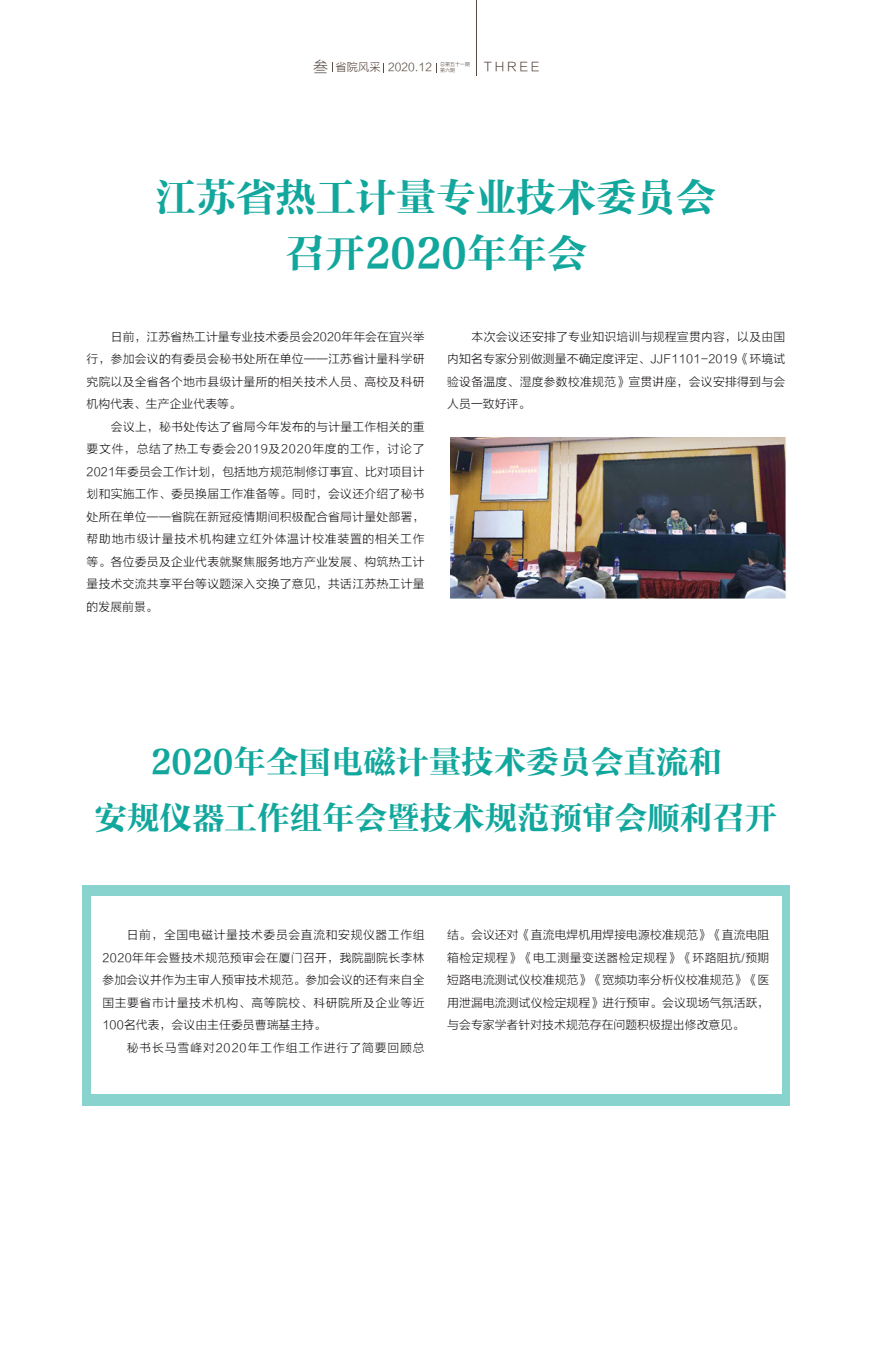
<style>
.page{position:relative;width:872px;height:1368px;background:#fff}
.page>*{position:absolute;margin:0;border:0;box-sizing:border-box;transform-origin:0 0}
.t1{font:40px/56.2px "FZCYSJW GB1 0";color:#12a79d;text-align:center}
.t2{font:32.5px/56.2px "FZCYSJW GB1 0";color:#12a79d;text-align:center}
.t3{font:12.5px "FZLTXHK GBK1 0";letter-spacing:.2em;color:#5a4b42}
.t4{font:11.88px/22.5px "FZLTXHK GBK1 0";letter-spacing:.015em;color:#231f20;text-align:justify}
.t5{font:11.88px "FZLTXHK GBK1 0";letter-spacing:.07em;color:#231f20}
.t6{font:11.25px "FZLTXHK GBK1 0";color:#5a4b42}
.t7{font:5px/6px "FZLTXHK GBK1 0";color:#594a41}
.s1{font-family:"Microsoft Ya Hei";font-weight:300;font-size:15px}
</style>
<div class="page">
<div style="left:82px;top:885px;width:708px;height:220px;background:#88d3ce"></div>
<div style="left:91px;top:896px;width:690px;height:198px;background:#fff"></div>
<hr style="left:476px;top:0;width:1px;height:75px;background:#5a4b42">
<img style="left:450px;top:437px;width:336px;height:162px">
<p class="t6" style="left:313px;top:61px;width:120px"><span class="s1">叁</span> 省院风采 2020.12</p>
<p class="t7" style="left:440px;top:62px;width:31px">总第五十一期第六期</p>
<p class="t3" style="left:484px;top:60px;width:58px">THREE</p>
<h1 class="t1" style="left:156px;top:170px;width:562px">江苏省热工计量专业技术委员会召开2020年年会</h1>
<p class="t4" style="left:87px;top:326px;width:339px;text-indent:24px">日前，江苏省热工计量专业技术委员会2020年年会在宜兴举行，参加会议的有委员会秘书处所在单位——江苏省计量科学研究院以及全省各个地市县级计量所的相关技术人员、高校及科研机构代表、生产企业代表等。</p>
<p class="t4" style="left:87px;top:416px;width:340px;text-indent:24px">会议上，秘书处传达了省局今年发布的与计量工作相关的重要文件，总结了热工专委会2019及2020年度的工作，讨论了2021年委员会工作计划，包括地方规范制修订事宜、比对项目计划和实施工作、委员换届工作准备等。同时，会议还介绍了秘书处所在单位——省院在新冠疫情期间积极配合省局计量处部署，帮助地市级计量技术机构建立红外体温计校准装置的相关工作等。各位委员及企业代表就聚焦服务地方产业发展、构筑热工计量技术交流共享平台等议题深入交换了意见，共话江苏热工计量的发展前景。</p>
<p class="t4" style="left:447px;top:326px;width:340px;text-indent:24px">本次会议还安排了专业知识培训与规程宣贯内容，以及由国内知名专家分别做测量不确定度评定、JJF1101-2019《环境试验设备温度、湿度参数校准规范》宣贯讲座，会议安排得到与会人员一致好评。</p>
<h2 class="t2" style="left:95px;top:735px;width:684px">2020年全国电磁计量技术委员会直流和<br>安规仪器工作组年会暨技术规范预审会顺利召开</h2>
<p class="t4" style="left:102px;top:924px;width:324px;text-indent:24px">日前，全国电磁计量技术委员会直流和安规仪器工作组2020年年会暨技术规范预审会在厦门召开，我院副院长李林参加会议并作为主审人预审技术规范。参加会议的还有来自全国主要省市计量技术机构、高等院校、科研院所及企业等近100名代表，会议由主任委员曹瑞基主持。</p>
<p class="t5" style="left:127px;top:1041px;width:299px">秘书长马雪峰对2020年工作组工作进行了简要回顾总</p>
<p class="t4" style="left:447px;top:924px;width:324px">结。会议还对《直流电焊机用焊接电源校准规范》《直流电阻箱检定规程》《电工测量变送器检定规程》《环路阻抗/预期短路电流测试仪校准规范》《宽频功率分析仪校准规范》《医用泄漏电流测试仪检定规程》进行预审。会议现场气氛活跃，与会专家学者针对技术规范存在问题积极提出修改意见。</p>
</div>
